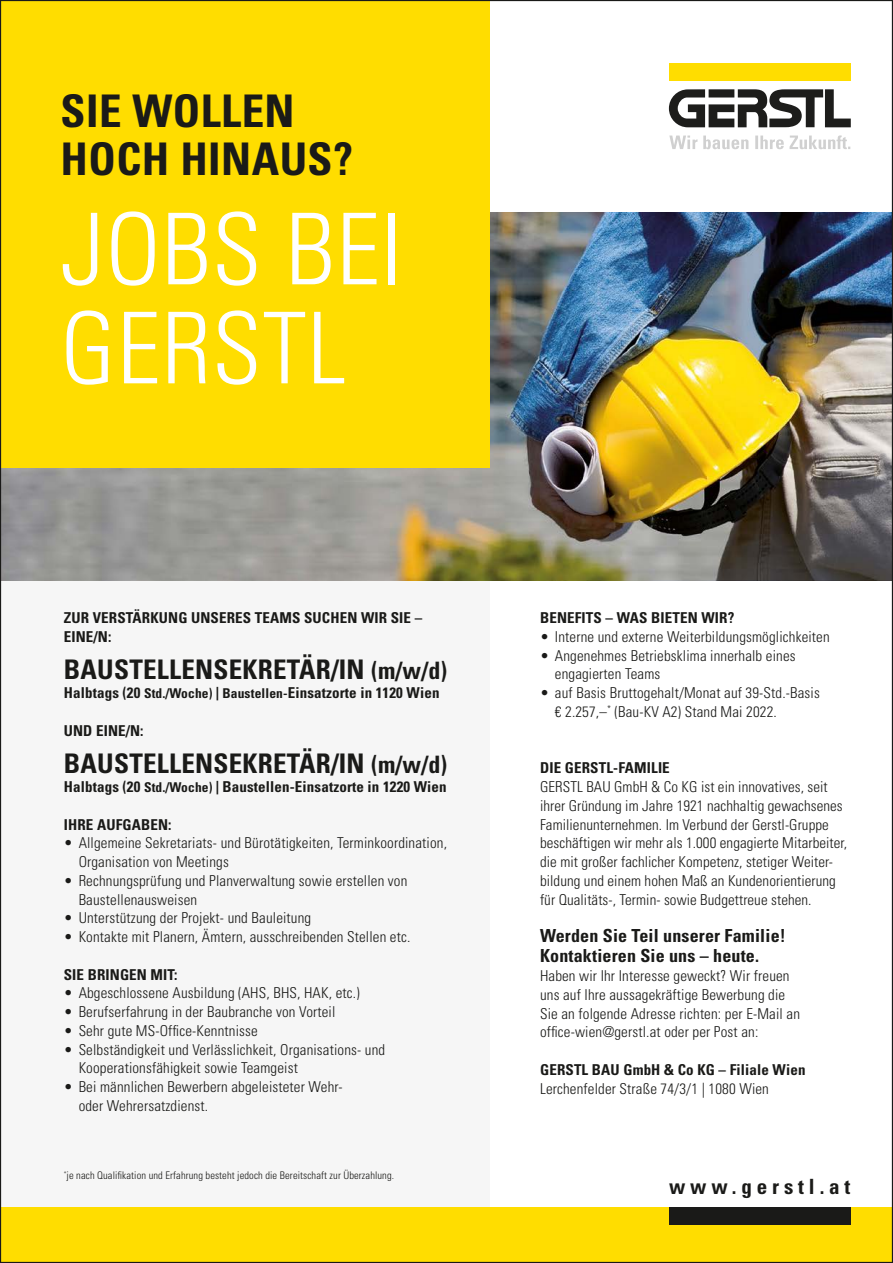
<style>
.page{position:relative;width:893px;height:1263px;background:#fff}
.page>*{position:absolute;margin:0;border:0;box-sizing:border-box;transform-origin:0 0}
.t1{font:300 condensed 99px/99px "Univers LT Std";letter-spacing:.01em;color:#fff}
.t2{font:700 condensed 45px/48px "Univers LT Std";letter-spacing:.01em;color:#1a1a18}
.t3{font:700 condensed 27px "Univers LT Std";letter-spacing:.01em;color:#1a1a18}
.t4{font:700 condensed 21px "Univers LT Std";letter-spacing:.23em;color:#1a1a18}
.t5{font:700 condensed 18px "Univers LT Std";letter-spacing:.01em;color:#1a1a18}
.t6{font:300 condensed 15px/18.8px "Univers LT Std";letter-spacing:.01em;color:#1a1a18}
.t7{font:700 condensed 15px/18.8px "Univers LT Std";letter-spacing:.01em;color:#1a1a18}
.t8{font:300 condensed 10.5px "Univers LT Std";letter-spacing:.01em;color:#1a1a18}
.s1{font-size:24px}
.s2{font-size:13.5px}
</style>
<div class="page">
<div style="left:0;top:532px;width:489px;height:688px;background:#f6f6f6"></div>
<img style="left:2px;top:213px;width:889px;height:367px">
<div style="left:0;top:0;width:489px;height:468px;background:#fd0"></div>
<div style="left:669px;top:64px;width:182px;height:17px;background:#fd0"></div>
<svg style="left:669px;top:89px;width:182px;height:38px"></svg>
<svg style="left:669px;top:135px;width:181px;height:14px"></svg>
<div style="left:0;top:1208px;width:893px;height:55px;background:#fd0"></div>
<div style="left:669px;top:1208px;width:181px;height:17px;background:#1a1a18"></div>
<p class="t2" style="left:61px;top:87px;width:294px">SIE WOLLEN<br>HOCH HINAUS?</p>
<p class="t1" style="left:61px;top:200px;width:344px">JOBS BEI<br>GERSTL</p>
<p class="t7" style="left:64px;top:608px;width:360px">ZUR VERSTÄRKUNG UNSERES TEAMS SUCHEN WIR SIE –<br>EINE/N:</p>
<p class="t3" style="left:64px;top:653px;width:385px">BAUSTELLENSEKRETÄR/IN <span class="s1">(m/w/d)</span></p>
<p class="t7" style="left:64px;top:683px;width:377px">Halbtags (20 <span class="s2">Std./Woche) | Baustellen-</span>Einsatzorte in 1120 Wien</p>
<p class="t7" style="left:64px;top:721px;width:81px">UND EINE/N:</p>
<p class="t3" style="left:64px;top:747px;width:385px">BAUSTELLENSEKRETÄR/IN <span class="s1">(m/w/d)</span></p>
<p class="t7" style="left:64px;top:777px;width:384px">Halbtags (20 <span class="s2">Std./Woche) |</span> Baustellen-Einsatzorte in 1220 Wien</p>
<p class="t7" style="left:64px;top:815px;width:109px">IHRE AUFGABEN:</p>
<p class="t6" style="left:79px;top:833px;width:370px;text-indent:-15px">• Allgemeine Sekretariats- und Bürotätigkeiten, Terminkoordination,<br>Organisation von Meetings</p>
<p class="t6" style="left:79px;top:871px;width:330px;text-indent:-15px">• Rechnungsprüfung und Planverwaltung sowie erstellen von<br>Baustellenausweisen</p>
<p class="t6" style="left:64px;top:908px;width:249px">• Unterstützung der Projekt- und Bauleitung</p>
<p class="t6" style="left:64px;top:927px;width:348px">• Kontakte mit Planern, Ämtern, ausschreibenden Stellen etc.</p>
<p class="t7" style="left:64px;top:965px;width:115px">SIE BRINGEN MIT:</p>
<p class="t6" style="left:64px;top:983px;width:297px">• Abgeschlossene Ausbildung (AHS, BHS, HAK, etc.)</p>
<p class="t6" style="left:64px;top:1002px;width:273px">• Berufserfahrung in der Baubranche von Vorteil</p>
<p class="t6" style="left:64px;top:1021px;width:196px">• Sehr gute MS-Office-Kenntnisse</p>
<p class="t6" style="left:79px;top:1040px;width:308px;text-indent:-15px">• Selbständigkeit und Verlässlichkeit, Organisations- und<br>Kooperationsfähigkeit sowie Teamgeist</p>
<p class="t6" style="left:79px;top:1077px;width:265px;text-indent:-15px">• Bei männlichen Bewerbern abgeleisteter Wehr&shy;oder Wehrersatzdienst.</p>
<p class="t8" style="left:64px;top:1169px;width:332px"><sup>*</sup>je nach Qualifikation und Erfahrung besteht jedoch die Bereitschaft zur Überzahlung.</p>
<p class="t7" style="left:540px;top:608px;width:196px">BENEFITS – WAS BIETEN WIR?</p>
<p class="t6" style="left:540px;top:627px;width:291px">• Interne und externe Weiterbildungsmöglichkeiten</p>
<p class="t6" style="left:555px;top:646px;width:242px;text-indent:-15px">• Angenehmes Betriebsklima innerhalb eines engagierten Teams</p>
<p class="t6" style="left:555px;top:683px;width:266px;text-indent:-15px">• auf Basis Bruttogehalt/Monat auf 39-Std.-Basis € 2.257,–<sup>*</sup> (Bau-KV A2) Stand Mai 2022.</p>
<p class="t7" style="left:540px;top:758px;width:131px">DIE GERSTL-FAMILIE</p>
<p class="t6" style="left:540px;top:777px;width:309px">GERSTL BAU GmbH &amp; Co KG ist ein innovatives, seit ihrer Gründung im Jahre 1921 nachhaltig gewachsenes Familienunternehmen. Im Verbund der Gerstl-Gruppe beschäftigen wir mehr als 1.000 engagierte Mitarbeiter, die mit großer fachlicher Kompetenz, stetiger Weiter&shy;bildung und einem hohen Maß an Kundenorientierung für Qualitäts-, Termin- sowie Budgettreue stehen.</p>
<p class="t5" style="left:540px;top:924px;width:247px">Werden Sie Teil unserer Familie!</p>
<p class="t5" style="left:540px;top:945px;width:221px">Kontaktieren Sie uns – heute.</p>
<p class="t6" style="left:540px;top:966px;width:261px">Haben wir Ihr Interesse geweckt? Wir freuen uns auf Ihre aussagekräftige Bewerbung die Sie an folgende Adresse richten: per E-Mail an office-wien@gerstl.at oder per Post an:</p>
<p class="t7" style="left:540px;top:1060px;width:267px">GERSTL BAU GmbH &amp; Co KG – Filiale Wien</p>
<p class="t6" style="left:540px;top:1079px;width:230px">Lerchenfelder Straße 74/3/1 | 1080 Wien</p>
<p class="t4" style="left:669px;top:1174px;width:183px">www.gerstl.at</p>
</div>
